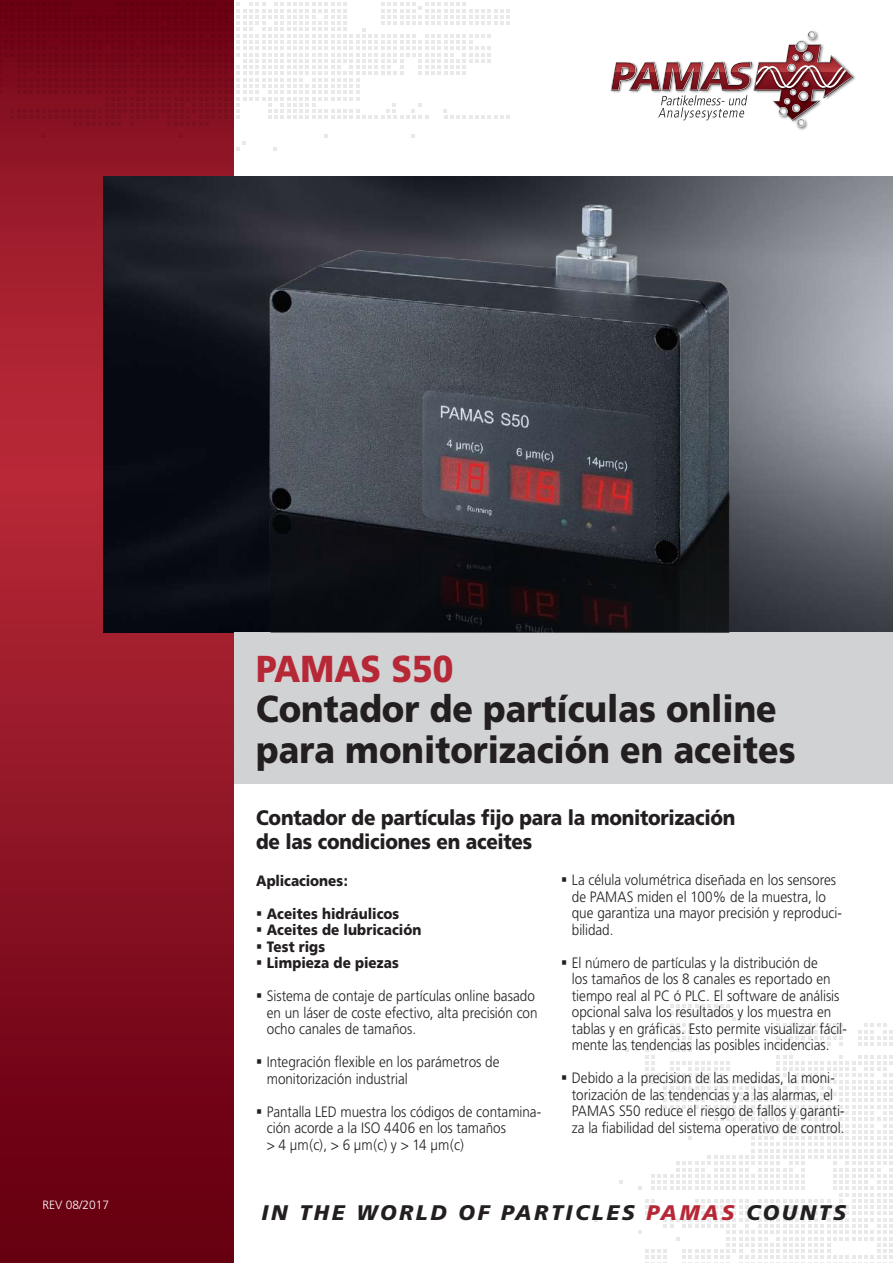
<style>
.page{position:relative;width:893px;height:1263px;background:#fff}
.page>*{position:absolute;margin:0;border:0;box-sizing:border-box;transform-origin:0 0}
.t1{font:900 37.5px/40.5px "Frutiger";color:#231f20;scale:.9 1}
.t2{font:900 37.5px "Frutiger";color:#b72837;scale:.9 1}
.t3{font:italic 900 21.15px "Frutiger";letter-spacing:.125em;color:#231f20}
.t4{font:900 21px/24px "Frutiger";letter-spacing:-.01em;color:#231f20;scale:.9 1}
.t5{font:300 15px/16.5px "Frutiger";color:#231f20;scale:.9 1}
.t6{font:900 15px/16.5px "Frutiger";color:#231f20;scale:.9 1}
.t7{font:300 12px "Frutiger";color:#fff}
.s1{color:#b72837}
</style>
<div class="page">
<svg style="left:0;top:0;width:234px;height:1263px;background:#8c1223"></svg>
<img style="left:797px;top:127px;width:10px;height:3px">
<svg style="left:611px;top:31px;width:242px;height:96px"></svg>
<svg style="left:798px;top:41px;width:7px;height:6px"></svg>
<img style="left:103px;top:177px;width:790px;height:455px">
<div style="left:234px;top:632px;width:659px;height:151px;background:#d1d2d4"></div>
<svg style="left:588px;top:1111px;width:4px;height:4px"></svg>
<svg style="left:619px;top:1180px;width:4px;height:4px"></svg>
<svg style="left:594px;top:1218px;width:4px;height:4px"></svg>
<svg style="left:613px;top:1011px;width:4px;height:3px"></svg>
<svg style="left:638px;top:998px;width:255px;height:265px"></svg>
<svg style="left:626px;top:1048px;width:3px;height:4px"></svg>
<svg style="left:0;top:2px;width:510px;height:123px"></svg>
<svg style="left:324px;top:134px;width:3px;height:4px"></svg>
<svg style="left:411px;top:134px;width:4px;height:4px"></svg>
<svg style="left:41px;top:134px;width:4px;height:4px"></svg>
<svg style="left:179px;top:134px;width:4px;height:4px"></svg>
<svg style="left:236px;top:141px;width:10px;height:10px"></svg>
<svg style="left:273px;top:147px;width:4px;height:4px"></svg>
<img style="left:127px;top:163px;width:727px;height:469px">
<p class="t7" style="left:43px;top:1198px;width:68px">REV 08/2017</p>
<h1 class="t2" style="left:256px;top:646px;width:221px">PAMAS S50</h1>
<h1 class="t1" style="left:256px;top:689px;width:601px">Contador de partículas online para monitorización en aceites</h1>
<h3 class="t4" style="left:256px;top:805px;width:534px">Contador de partículas fijo para la monitorización de las condiciones en aceites</h3>
<p class="t6" style="left:256px;top:872px;width:103px">Aplicaciones:</p>
<p class="t6" style="left:267px;top:905px;width:173px">Aceites hidráulicos<br>Aceites de lubricación<br>Test rigs<br>Limpieza de piezas</p>
<p class="t5" style="left:267px;top:988px;width:302px">Sistema de contaje de partículas online basado en un láser de coste efectivo, alta precisión con ocho canales de tamaños.</p>
<p class="t5" style="left:267px;top:1054px;width:260px">Integración flexible en los parámetros de monitorización industrial</p>
<p class="t5" style="left:267px;top:1104px;width:307px">Pantalla LED muestra los códigos de contamina&shy;ción acorde a la ISO 4406 en los tamaños<br>&gt; 4 µm(c), &gt; 6 µm(c) y &gt; 14 µm(c)</p>
<p class="t5" style="left:572px;top:872px;width:302px">La célula volumétrica diseñada en los sensores de PAMAS miden el 100% de la muestra, lo que garantiza una mayor precisión y reproduci&shy;bilidad.</p>
<p class="t5" style="left:572px;top:954px;width:307px">El número de partículas y la distribución de<br>los tamaños de los 8 canales es reportado en tiempo real al PC ó PLC. El software de análisis opcional salva los resultados y los muestra en tablas y en gráficas. Esto permite visualizar fácil&shy;mente las tendencias las posibles incidencias.</p>
<p class="t5" style="left:572px;top:1070px;width:305px">Debido a la precision de las medidas, la moni&shy;torización de las tendencias y a las alarmas, el PAMAS S50 reduce el riesgo de fallos y garanti&shy;za la fiabilidad del sistema operativo de control.</p>
<h2 class="t3" style="left:261px;top:1200px;width:586px">IN THE WORLD OF PARTICLES <span class="s1">PAMAS</span> COUNTS</h2>
</div>
